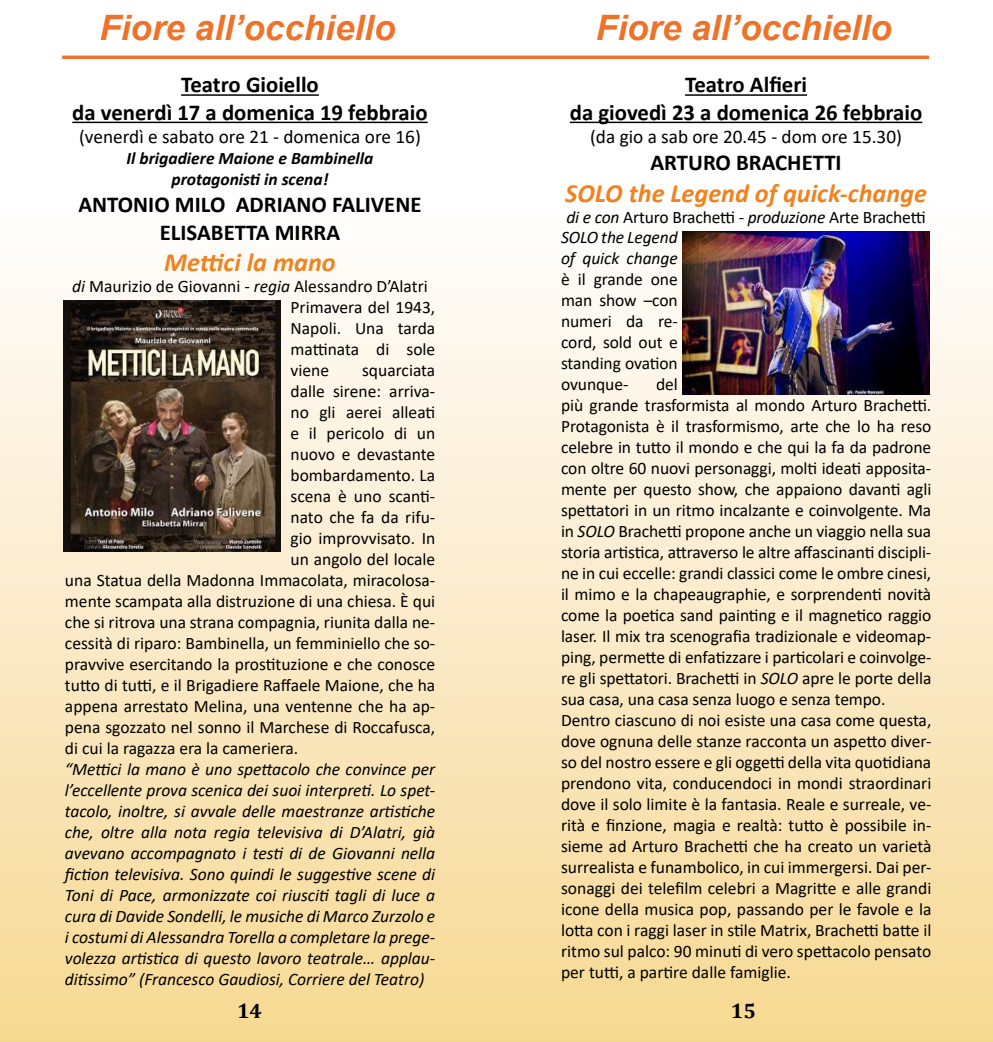
<style>
.page{position:relative;width:993px;height:1042px;background:#fff}
.page>*{position:absolute;margin:0;border:0;box-sizing:border-box;transform-origin:0 0}
.t1{font:italic 700 35px "Arial";color:#ee732a}
.t2{font:italic 700 26.25px "Calibri";color:#f08220}
.t3{font:700 22.75px/27.3px "Calibri";color:#000;text-align:center}
.t4{font:700 21px "Cambria";color:#000}
.t5{font:19.25px "Calibri";color:#000}
.t6{font:17.5px/21px "Calibri";color:#000}
.t7{font:italic 17.5px/21px "Calibri";color:#000;text-align:justify}
.t8{font:italic 700 17.5px/21px "Calibri";color:#000;text-align:center}
.s1{font-style:italic}
.s2{font-style:normal}
</style>
<div class="page">
<div style="left:0;top:0;width:992px;height:1042px;background:linear-gradient(to bottom,#fff,#f7d996)"></div>
<hr style="left:62px;top:56px;width:866px;height:3px;background:#ee732a">
<hr style="left:181px;top:94px;width:138px;height:2px;background:#000">
<hr style="left:72px;top:122px;width:355px;height:1px;background:#000">
<img style="left:64px;top:300px;width:216px;height:251px">
<hr style="left:684px;top:94px;width:122px;height:2px;background:#000">
<hr style="left:569px;top:122px;width:352px;height:1px;background:#000">
<img style="left:682px;top:231px;width:246px;height:164px">
<h1 class="t1" style="left:99px;top:4px;width:297px">Fiore all’occhiello</h1>
<h1 class="t1" style="left:595px;top:4px;width:297px">Fiore all’occhiello</h1>
<h3 class="t3" style="left:72px;top:71px;width:357px">Teatro Gioiello<br>da venerdì 17 a domenica 19 febbraio</h3>
<p class="t5" style="left:79px;top:123px;width:343px">(venerdì e sabato ore 21 - domenica ore 16)</p>
<p class="t8" style="left:126px;top:147px;width:248px">Il brigadiere Maione e Bambinella protagonisti in scena!</p>
<h3 class="t3" style="left:78px;top:191px;width:344px">ANTONIO MILO ADRIANO FALIVENE<br>ELISABETTA MIRRA</h3>
<h2 class="t2" style="left:164px;top:244px;width:173px">Mettici la mano</h2>
<p class="t6" style="left:290px;top:275px;width:146px;text-indent:-218px"><span class="s1">di</span> Maurizio de Giovanni <span class="s1">- regia</span> Alessandro D’Alatri<br>Primavera del 1943,<br>Napoli. Una tarda mattinata di sole viene</p>
<p class="t6" style="left:362px;top:359px;width:75px">squarciata</p>
<p class="t6" style="left:290px;top:380px;width:146px">dalle sirene: arriva-</p>
<p class="t6" style="left:290px;top:401px;width:146px">no gli aerei alleati</p>
<p class="t6" style="left:290px;top:422px;width:146px">e il pericolo di un</p>
<p class="t6" style="left:290px;top:443px;width:146px">nuovo e devastante</p>
<p class="t6" style="left:290px;top:464px;width:146px">bombardamento. La</p>
<p class="t6" style="left:290px;top:485px;width:146px">scena è uno scanti-</p>
<p class="t6" style="left:290px;top:506px;width:146px">nato che fa da rifu-</p>
<p class="t6" style="left:290px;top:527px;width:146px">gio improvvisato. In</p>
<p class="t6" style="left:290px;top:548px;width:146px">un angolo del locale</p>
<p class="t6" style="left:65px;top:569px;width:372px">una Statua della Madonna Immacolata, miracolosa-</p>
<p class="t6" style="left:65px;top:590px;width:371px">mente scampata alla distruzione di una chiesa. È qui</p>
<p class="t6" style="left:65px;top:611px;width:372px">che si ritrova una strana compagnia, riunita dalla ne-</p>
<p class="t6" style="left:65px;top:632px;width:372px">cessità di riparo: Bambinella, un femminiello che so-</p>
<p class="t6" style="left:65px;top:653px;width:372px">pravvive esercitando la prostituzione e che conosce</p>
<p class="t6" style="left:65px;top:674px;width:372px">tutto di tutti, e il Brigadiere Raffaele Maione, che ha</p>
<p class="t6" style="left:65px;top:695px;width:372px">appena arrestato Melina, una ventenne che ha ap-</p>
<p class="t6" style="left:65px;top:716px;width:372px">pena sgozzato nel sonno il Marchese di Roccafusca,</p>
<p class="t6" style="left:65px;top:737px;width:235px">di cui la ragazza era la cameriera.</p>
<p class="t7" style="left:65px;top:758px;width:372px">“Mettici la mano è uno spettacolo che convince per l’eccellente prova scenica dei suoi interpreti. Lo spet&shy;tacolo, inoltre, si avvale delle maestranze artistiche che, oltre alla nota regia televisiva di D’Alatri, già avevano accompagnato i testi di de Giovanni nella fiction televisiva. Sono quindi le suggestive scene di Toni di Pace, armonizzate coi riusciti tagli di luce a cura di Davide Sondelli, le musiche di Marco Zurzolo e i costumi di Alessandra Torella a completare la prege&shy;volezza artistica di questo lavoro teatrale… applau&shy;ditissimo” (Francesco Gaudiosi, Corriere del Teatro)</p>
<h3 class="t3" style="left:569px;top:71px;width:354px">Teatro Alfieri<br>da giovedì 23 a domenica 26 febbraio</h3>
<p class="t5" style="left:590px;top:123px;width:313px">(da gio a sab ore 20.45 - dom ore 15.30)</p>
<h3 class="t3" style="left:650px;top:149px;width:193px">ARTURO BRACHETTI</h3>
<h2 class="t2" style="left:565px;top:174px;width:363px">SOLO the Legend of quick-change</h2>
<p class="t7" style="left:561px;top:206px;width:366px;text-align:left;text-indent:5px">di e con <span class="s2">Arturo Brachetti</span> - produzione <span class="s2">Arte Brachetti<br></span>SOLO the Legend<br>of quick change</p>
<p class="t6" style="left:561px;top:268px;width:118px;text-align:justify">è il grande one man show –con numeri da re&shy;cord, sold out e standing ovation ovunque-</p>
<p class="t6" style="left:561px;top:373px;width:372px;text-indent:95px">del<br>più grande trasformista al mondo Arturo Brachetti.<br>Protagonista è il trasformismo, arte che lo ha reso celebre in tutto il mondo e che qui la fa da padrone con oltre 60 nuovi personaggi, molti ideati apposita&shy;mente per questo show, che appaiono davanti agli spettatori in un ritmo incalzante e coinvolgente. Ma in <span class="s1">SOLO</span> Brachetti propone anche un viaggio nella sua storia artistica, attraverso le altre affascinanti discipli&shy;ne in cui eccelle: grandi classici come le ombre cinesi, il mimo e la chapeaugraphie, e sorprendenti novità come la poetica sand painting e il magnetico raggio laser. Il mix tra scenografia tradizionale e videomap&shy;ping, permette di enfatizzare i particolari e coinvolge&shy;re gli spettatori. Brachetti in <span class="s1">SOLO</span> apre le porte della sua casa, una casa senza luogo e senza tempo.<br>Dentro ciascuno di noi esiste una casa come questa, dove ognuna delle stanze racconta un aspetto diver&shy;so del nostro essere e gli oggetti della vita quotidiana prendono vita, conducendoci in mondi straordinari dove il solo limite è la fantasia. Reale e surreale, ve&shy;rità e finzione, magia e realtà: tutto è possibile in&shy;sieme ad Arturo Brachetti che ha creato un varietà surrealista e funambolico, in cui immergersi. Dai per&shy;sonaggi dei telefilm celebri a Magritte e alle grandi icone della musica pop, passando per le favole e la lotta con i raggi laser in stile Matrix, Brachetti batte il ritmo sul palco: 90 minuti di vero spettacolo pensato per tutti, a partire dalle famiglie.</p>
<p class="t4" style="left:237px;top:995px;width:26px">14</p>
<p class="t4" style="left:730px;top:995px;width:26px">15</p>
</div>
